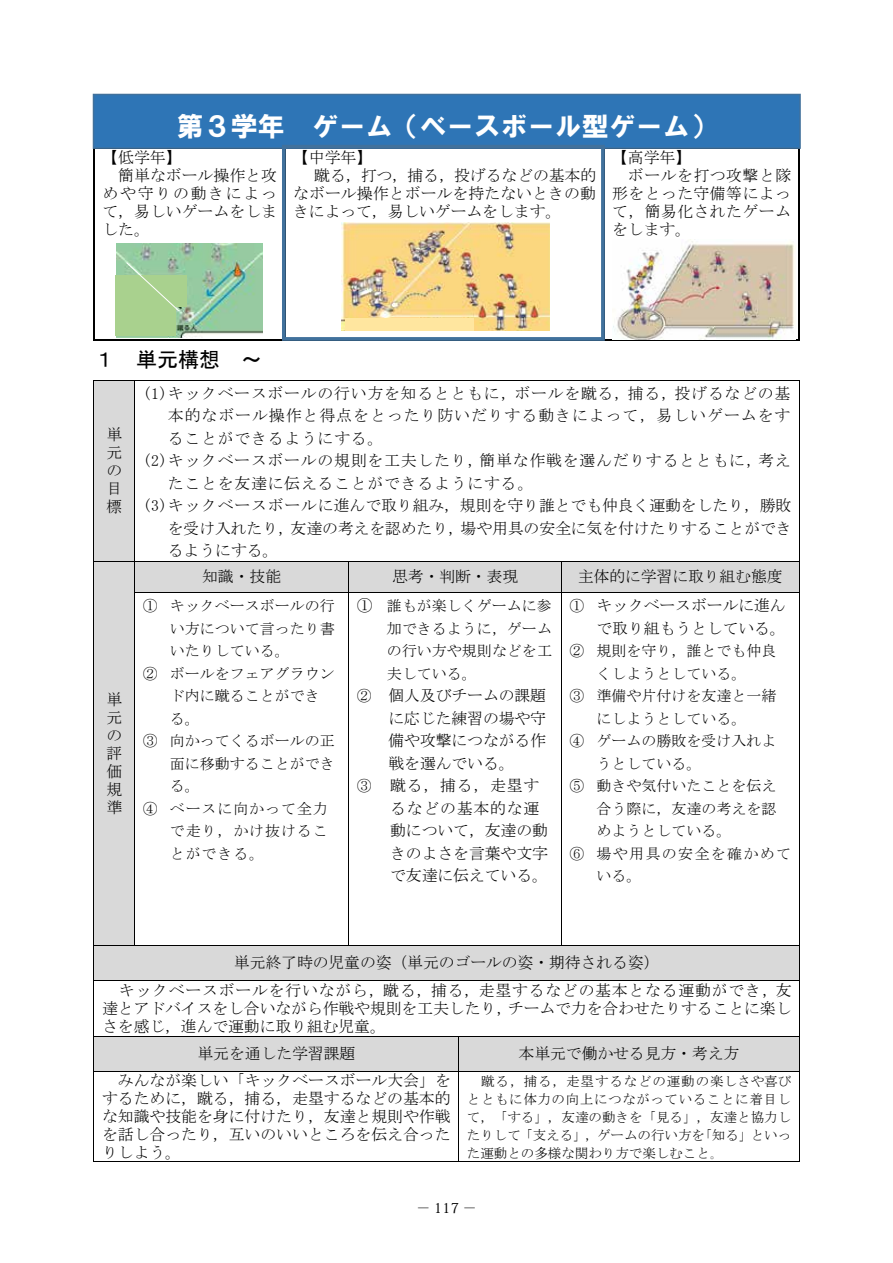
<style>
.page{position:relative;width:893px;height:1263px;background:#fff}
.page>*{position:absolute;margin:0;border:0;box-sizing:border-box;transform-origin:0 0}
.t1{font:27px "HG Soei Kakugothic UB";color:#fff}
.t2{font:21px "MS Gothic";color:#000}
.t3{font:15.9px/18px "MS Mincho";color:#000;text-align:justify}
.t4{font:15.9px "MS Mincho";letter-spacing:.055em;color:#000}
.t5{font:15.9px/27.8px "MS Mincho";letter-spacing:.045em;color:#000}
.t6{font:15.9px "MS Mincho";letter-spacing:.065em;color:#000}
.t7{font:15.9px "MS Mincho";letter-spacing:.035em;color:#000}
.t8{font:15.9px "MS Mincho";letter-spacing:.03em;color:#000}
.t9{font:15.9px "MS Mincho";letter-spacing:.115em;color:#000}
.t10{font:15px/22.5px "MS Mincho";color:#000;text-align:justify}
.t11{font:15px "MS Mincho";letter-spacing:.06em;color:#000}
.t12{font:15px "MS Mincho";letter-spacing:.095em;color:#000}
.t13{font:13.8px "Koz Min Std";color:#000}
.t14{font:13.5px/18px "MS Mincho";color:#000;text-align:justify}
.s1{font-size:15.9px}
.s2{font-size:15px}
</style>
<div class="page">
<hr style="left:94px;top:149px;width:1px;height:190px;background:#000">
<hr style="left:95px;top:339px;width:189px;height:2px;background:#000">
<hr style="left:605px;top:339px;width:193px;height:2px;background:#000">
<hr style="left:798px;top:149px;width:2px;height:190px;background:#000">
<div style="left:94px;top:381px;width:40px;height:180px;background:#d9d9d9"></div>
<hr style="left:94px;top:380px;width:40px;height:1px;background:#000">
<hr style="left:135px;top:380px;width:664px;height:1px;background:#000">
<hr style="left:94px;top:381px;width:1px;height:180px;background:#000">
<hr style="left:134px;top:381px;width:1px;height:180px;background:#000">
<hr style="left:799px;top:381px;width:1px;height:180px;background:#000">
<div style="left:94px;top:562px;width:40px;height:383px;background:#d9d9d9"></div>
<div style="left:135px;top:562px;width:213px;height:30px;background:#d9d9d9"></div>
<div style="left:349px;top:562px;width:212px;height:30px;background:#d9d9d9"></div>
<div style="left:562px;top:562px;width:237px;height:30px;background:#d9d9d9"></div>
<hr style="left:94px;top:561px;width:40px;height:1px;background:#000">
<hr style="left:135px;top:561px;width:213px;height:1px;background:#000">
<hr style="left:349px;top:561px;width:212px;height:1px;background:#000">
<hr style="left:562px;top:561px;width:237px;height:1px;background:#000">
<hr style="left:94px;top:561px;width:1px;height:31px;background:#000">
<hr style="left:134px;top:561px;width:1px;height:31px;background:#000">
<hr style="left:348px;top:561px;width:1px;height:31px;background:#000">
<hr style="left:561px;top:561px;width:1px;height:31px;background:#000">
<hr style="left:799px;top:561px;width:1px;height:31px;background:#000">
<hr style="left:135px;top:592px;width:213px;height:1px;background:#000">
<hr style="left:349px;top:592px;width:212px;height:1px;background:#000">
<hr style="left:562px;top:592px;width:237px;height:1px;background:#000">
<hr style="left:94px;top:593px;width:1px;height:352px;background:#000">
<hr style="left:134px;top:593px;width:1px;height:352px;background:#000">
<hr style="left:348px;top:593px;width:1px;height:352px;background:#000">
<hr style="left:561px;top:593px;width:1px;height:352px;background:#000">
<hr style="left:799px;top:593px;width:1px;height:352px;background:#000">
<div style="left:94px;top:946px;width:705px;height:34px;background:#d9d9d9"></div>
<hr style="left:94px;top:945px;width:40px;height:1px;background:#000">
<hr style="left:135px;top:945px;width:213px;height:1px;background:#000">
<hr style="left:349px;top:945px;width:212px;height:1px;background:#000">
<hr style="left:562px;top:945px;width:237px;height:1px;background:#000">
<hr style="left:94px;top:946px;width:1px;height:34px;background:#000">
<hr style="left:799px;top:946px;width:1px;height:34px;background:#000">
<hr style="left:94px;top:980px;width:705px;height:1px;background:#000">
<hr style="left:94px;top:980px;width:1px;height:56px;background:#000">
<hr style="left:799px;top:980px;width:1px;height:56px;background:#000">
<div style="left:94px;top:1037px;width:364px;height:34px;background:#d9d9d9"></div>
<div style="left:459px;top:1037px;width:340px;height:34px;background:#d9d9d9"></div>
<hr style="left:94px;top:1036px;width:364px;height:1px;background:#000">
<hr style="left:459px;top:1036px;width:340px;height:1px;background:#000">
<hr style="left:94px;top:1037px;width:1px;height:34px;background:#000">
<hr style="left:458px;top:1037px;width:1px;height:34px;background:#000">
<hr style="left:799px;top:1037px;width:1px;height:34px;background:#000">
<hr style="left:94px;top:1071px;width:364px;height:1px;background:#000">
<hr style="left:459px;top:1071px;width:340px;height:1px;background:#000">
<hr style="left:94px;top:1071px;width:1px;height:90px;background:#000">
<hr style="left:94px;top:1161px;width:364px;height:1px;background:#000">
<hr style="left:458px;top:1071px;width:1px;height:90px;background:#000">
<hr style="left:459px;top:1161px;width:340px;height:1px;background:#000">
<hr style="left:799px;top:1071px;width:1px;height:90px;background:#000">
<div style="left:93px;top:94px;width:707px;height:54px;background:#2e75b6"></div>
<div style="left:93px;top:94px;width:708px;height:55px;border:2px solid #41719c"></div>
<img style="left:341px;top:223px;width:208px;height:108px">
<div style="left:345px;top:319px;width:129px;height:12px;background:#ffe69f"></div>
<img style="left:116px;top:243px;width:147px;height:95px">
<div style="left:116px;top:275px;width:71px;height:32px;background:#a9d18e"></div>
<div style="left:116px;top:304px;width:60px;height:32px;background:#a9d18e"></div>
<svg style="left:126px;top:261px;width:54px;height:51px"></svg>
<img style="left:613px;top:239px;width:182px;height:100px">
<div style="left:282px;top:145px;width:323px;height:196px;border:4px solid #41719c"></div>
<h1 class="t1" style="left:177px;top:113px;width:542px">第３学年 ゲーム（ベースボール型ゲーム）</h1>
<p class="t3" style="left:102px;top:149px;width:81px">【低学年】</p>
<p class="t3" style="left:118px;top:167px;width:160px">簡単なボール操作と攻</p>
<p class="t9" style="left:102px;top:186px;width:176px">めや守りの動きによっ</p>
<p class="t3" style="left:102px;top:203px;width:176px">て，易しいゲームをしま</p>
<p class="t3" style="left:102px;top:221px;width:49px">した。</p>
<p class="t3" style="left:293px;top:149px;width:81px">【中学年】</p>
<p class="t3" style="left:314px;top:167px;width:284px">蹴る，打つ，捕る，投げるなどの基本的</p>
<p class="t3" style="left:293px;top:185px;width:304px">なボール操作とボールを持たないときの動</p>
<p class="t3" style="left:293px;top:203px;width:270px">きによって，易しいゲームをします。</p>
<p class="t3" style="left:612px;top:149px;width:81px">【高学年】</p>
<p class="t7" style="left:628px;top:168px;width:165px">ボールを打つ攻撃と隊</p>
<p class="t7" style="left:612px;top:186px;width:180px">形をとった守備等によっ</p>
<p class="t8" style="left:612px;top:204px;width:180px">て，簡易化されたゲーム</p>
<p class="t3" style="left:612px;top:221px;width:81px">をします。</p>
<h2 class="t2" style="left:94px;top:349px;width:170px">１ 単元構想 ～</h2>
<p class="t3" style="left:106px;top:425px;width:17px">単元の目標</p>
<p class="t3" style="left:106px;top:690px;width:17px">単元の評価規準</p>
<p class="t4" style="left:143px;top:385px;width:649px">(1)キックベースボールの行い方を知るとともに，ボールを蹴る，捕る，投げるなどの基</p>
<p class="t6" style="left:168px;top:408px;width:624px">本的なボール操作と得点をとったり防いだりする動きによって，易しいゲームをす</p>
<p class="t4" style="left:168px;top:430px;width:217px">ることができるようにする。</p>
<p class="t4" style="left:143px;top:453px;width:649px">(2)キックベースボールの規則を工夫したり，簡単な作戦を選んだりするとともに，考え</p>
<p class="t4" style="left:168px;top:475px;width:367px">たことを友達に伝えることができるようにする。</p>
<p class="t3" style="left:143px;top:496px;width:650px">(3)キックベースボールに進んで取り組み，規則を守り誰とでも仲良く運動をしたり，勝敗</p>
<p class="t3" style="left:168px;top:519px;width:625px">を受け入れたり，友達の考えを認めたり，場や用具の安全に気を付けたりすることができ</p>
<p class="t3" style="left:168px;top:541px;width:112px">るようにする。</p>
<p class="t3" style="left:202px;top:568px;width:81px">知識・技能</p>
<p class="t3" style="left:392px;top:568px;width:128px">思考・判断・表現</p>
<p class="t3" style="left:578px;top:568px;width:207px">主体的に学習に取り組む態度</p>
<p class="t10" style="left:143px;top:594px;width:193px">① キックベースボールの行</p>
<p class="t10" style="left:170px;top:617px;width:166px">い方について言ったり書</p>
<p class="t10" style="left:170px;top:639px;width:122px">いたりしている。</p>
<p class="t10" style="left:143px;top:662px;width:193px">② ボールをフェアグラウン</p>
<p class="t10" style="left:170px;top:685px;width:151px">ド内に蹴ることができ</p>
<p class="t10" style="left:170px;top:707px;width:32px">る。</p>
<p class="t10" style="left:143px;top:730px;width:193px">③ 向かってくるボールの正</p>
<p class="t10" style="left:170px;top:752px;width:166px">面に移動することができ</p>
<p class="t10" style="left:170px;top:775px;width:32px">る。</p>
<p class="t11" style="left:143px;top:801px;width:186px">④ ベースに向かって全力</p>
<p class="t11" style="left:170px;top:823px;width:159px">で走り，かけ抜けるこ</p>
<p class="t10" style="left:170px;top:842px;width:96px">とができる。</p>
<p class="t10" style="left:387px;top:594px;width:167px;text-indent:-30px"><span class="s1">①</span> 誰もが楽しくゲームに参加できるように，ゲームの行い方や規則などを工夫している。</p>
<p class="t3" style="left:357px;top:686px;width:191px"><span class="s2">②</span> 個人及びチームの課題</p>
<p class="t3" style="left:388px;top:709px;width:159px">に応じた練習の場や守</p>
<p class="t3" style="left:388px;top:731px;width:159px">備や攻撃につながる作</p>
<p class="t3" style="left:388px;top:754px;width:128px">戦を選んでいる。</p>
<p class="t3" style="left:357px;top:776px;width:184px"><span class="s2">③</span> 蹴る，捕る，走塁す</p>
<p class="t4" style="left:390px;top:800px;width:151px">るなどの基本的な運</p>
<p class="t3" style="left:390px;top:821px;width:159px">動について，友達の動</p>
<p class="t3" style="left:390px;top:844px;width:159px">きのよさを言葉や文字</p>
<p class="t3" style="left:390px;top:866px;width:159px">で友達に伝えている。</p>
<p class="t3" style="left:569px;top:594px;width:218px;line-height:22.5px;text-align:right"><span class="s2">①</span> キックベースボールに進んで取り組もうとしている。</p>
<p class="t10" style="left:569px;top:639px;width:209px">② 規則を守り，誰とでも仲良</p>
<p class="t10" style="left:596px;top:662px;width:151px">くしようとしている。</p>
<p class="t10" style="left:569px;top:685px;width:208px">③ 準備や片付けを友達と一緒</p>
<p class="t10" style="left:596px;top:707px;width:151px">にしようとしている。</p>
<p class="t10" style="left:569px;top:730px;width:208px">④ ゲームの勝敗を受け入れよ</p>
<p class="t10" style="left:596px;top:752px;width:106px">うとしている。</p>
<p class="t10" style="left:569px;top:775px;width:209px">⑤ 動きや気付いたことを伝え</p>
<p class="t10" style="left:596px;top:797px;width:182px">合う際に，友達の考えを認</p>
<p class="t10" style="left:596px;top:820px;width:136px">めようとしている。</p>
<p class="t12" style="left:569px;top:846px;width:223px">⑥ 場や用具の安全を確かめて</p>
<p class="t10" style="left:596px;top:865px;width:46px">いる。</p>
<p class="t5" style="left:119px;top:948px;width:674px;text-indent:115px">単元終了時の児童の姿（単元のゴールの姿・期待される姿）<br>キックベースボールを行いながら，蹴る，捕る，走塁するなどの基本となる運動ができ，友</p>
<p class="t3" style="left:102px;top:999px;width:691px">達とアドバイスをし合いながら作戦や規則を工夫したり，チームで力を合わせたりすることに楽しさを感じ，進んで運動に取り組む児童。</p>
<p class="t3" style="left:197px;top:1045px;width:159px">単元を通した学習課題</p>
<p class="t3" style="left:518px;top:1045px;width:222px">本単元で働かせる見方・考え方</p>
<p class="t3" style="left:102px;top:1071px;width:350px;text-indent:16px">みんなが楽しい「キックベースボール大会」をするために，蹴る，捕る，走塁するなどの基本的な知識や技能を身に付けたり，友達と規則や作戦を話し合ったり，互いのいいところを伝え合ったりしよう。</p>
<p class="t14" style="left:467px;top:1072px;width:326px;text-indent:14px">蹴る，捕る，走塁するなどの運動の楽しさや喜びとともに体力の向上につながっていることに着目して，「する」，友達の動きを「見る」，友達と協力したりして「支える」，ゲームの行い方を｢知る」といった運動との多様な関わり方で楽しむこと｡</p>
<p class="t13" style="left:416px;top:1199px;width:62px">− 117 −</p>
</div>
